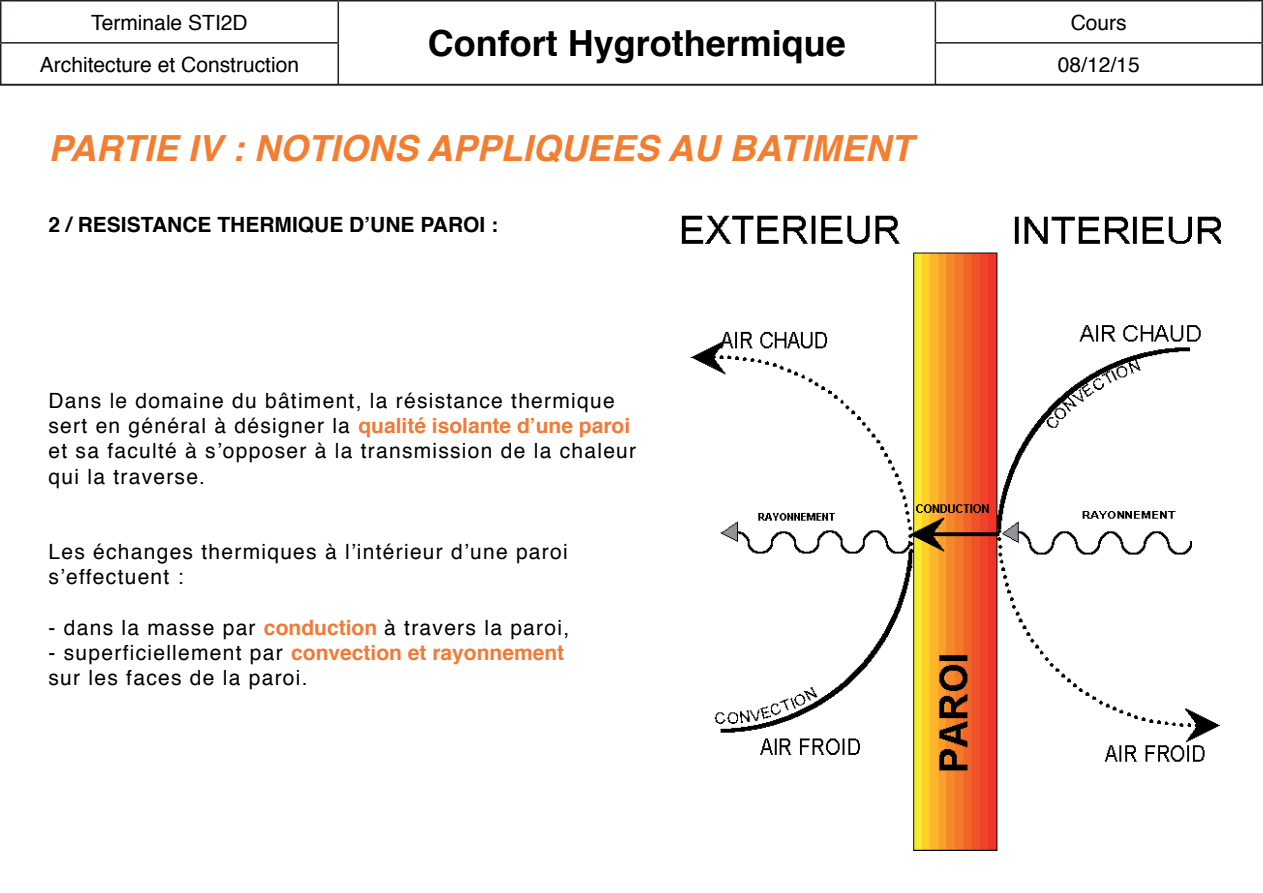
<style>
.page{position:relative;width:1263px;height:893px;background:#fff}
.page>*{position:absolute;margin:0;border:0;box-sizing:border-box;transform-origin:0 0}
.t1{font:italic 700 36px "Helvetica";color:#f47e30}
.t2{font:700 36px "Helvetica";color:#000}
.t3{font:21px/25.2px "Helvetica";letter-spacing:.06em;color:#000}
.t4{font:21px "Helvetica";color:#000}
.t5{font:700 21px "Helvetica";color:#000}
.s1{font-weight:700;color:#f37934}
</style>
<div class="page">
<svg style="left:2px;top:83px;width:335px;height:1px"></svg>
<svg style="left:339px;top:2px;width:922px;height:82px"></svg>
<hr style="left:0;top:0;width:338px;height:2px;background:#231f20">
<hr style="left:0;top:2px;width:2px;height:40px;background:#231f20">
<hr style="left:0;top:42px;width:339px;height:2px;background:#231f20">
<hr style="left:0;top:44px;width:2px;height:40px;background:#231f20">
<hr style="left:0;top:84px;width:338px;height:2px;background:#231f20">
<hr style="left:935px;top:0;width:328px;height:2px;background:#231f20">
<hr style="left:1261px;top:2px;width:2px;height:40px;background:#231f20">
<hr style="left:935px;top:42px;width:328px;height:2px;background:#231f20">
<hr style="left:1261px;top:44px;width:2px;height:40px;background:#231f20">
<hr style="left:935px;top:84px;width:328px;height:2px;background:#231f20">
<hr style="left:338px;top:0;width:597px;height:2px;background:#231f20">
<hr style="left:337px;top:2px;width:2px;height:40px;background:#231f20">
<hr style="left:935px;top:2px;width:1px;height:40px;background:#231f20">
<hr style="left:337px;top:44px;width:2px;height:40px;background:#231f20">
<hr style="left:935px;top:44px;width:1px;height:40px;background:#231f20">
<hr style="left:338px;top:84px;width:597px;height:2px;background:#231f20">
<img style="left:681px;top:215px;width:539px;height:635px">
<p class="t4" style="left:91px;top:14px;width:158px">Terminale STI2D</p>
<p class="t3" style="left:1071px;top:11px;width:58px">Cours</p>
<h1 class="t2" style="left:428px;top:29px;width:419px">Confort Hygrothermique</h1>
<p class="t4" style="left:40px;top:56px;width:261px">Architecture et Construction</p>
<p class="t3" style="left:1058px;top:53px;width:83px">08/12/15</p>
<h1 class="t1" style="left:49px;top:133px;width:866px">PARTIE IV : NOTIONS APPLIQUEES AU BATIMENT</h1>
<p class="t5" style="left:49px;top:215px;width:451px">2 / RESISTANCE THERMIQUE D’UNE PAROI :</p>
<p class="t3" style="left:49px;top:390px;width:589px">Dans le domaine du bâtiment, la résistance thermique sert en général à désigner la <span class="s1">qualité isolante d’une paroi </span>et sa faculté à s’opposer à la transmission de la chaleur qui la traverse.</p>
<p class="t3" style="left:49px;top:541px;width:521px">Les échanges thermiques à l’intérieur d’une paroi s’effectuent :</p>
<p class="t3" style="left:49px;top:616px;width:522px">- dans la masse par <span class="s1">conduction</span> à travers la paroi,</p>
<p class="t3" style="left:49px;top:642px;width:517px">- superficiellement par <span class="s1">convection et rayonnement </span>sur les faces de la paroi.</p>
</div>
